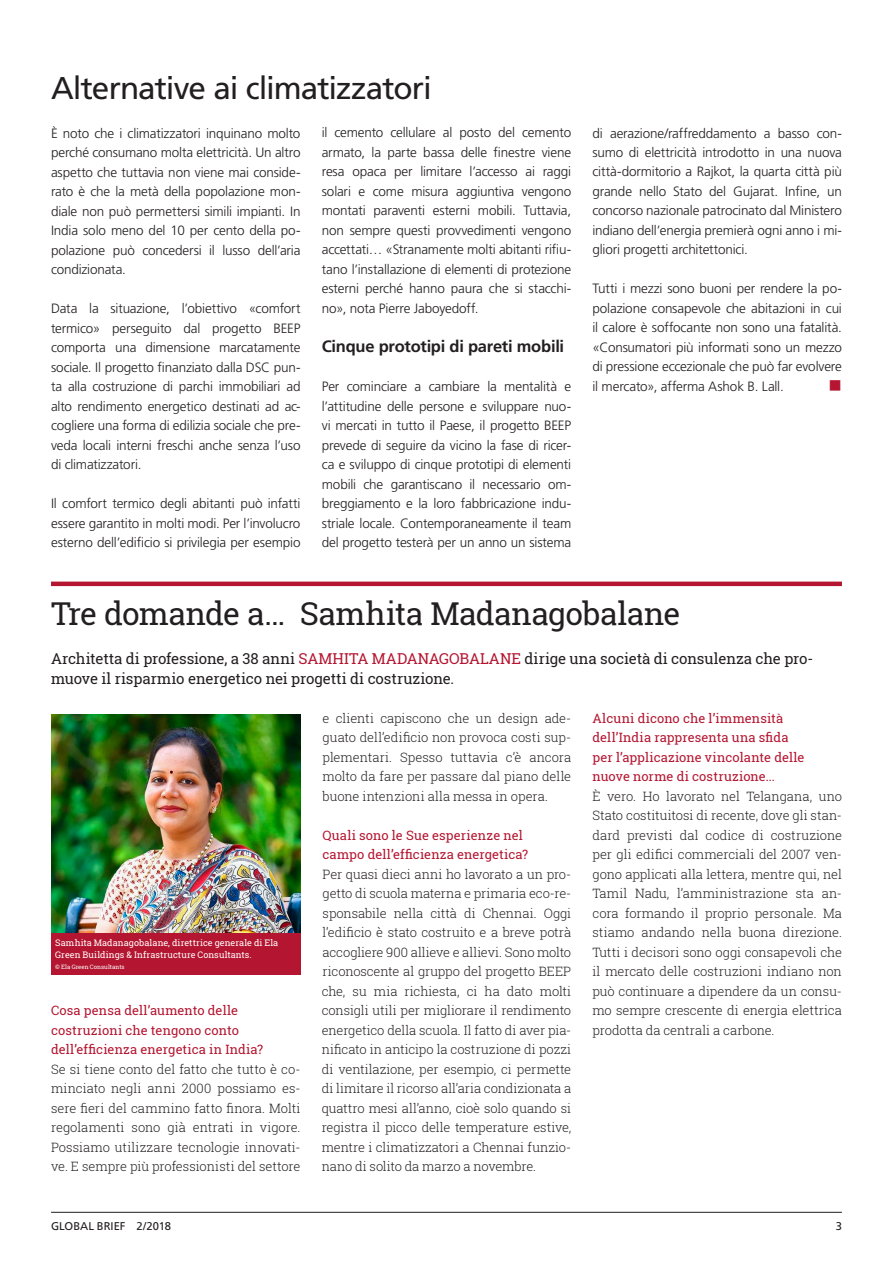
<style>
.page{position:relative;width:893px;height:1263px;background:#fff}
.page>*{position:absolute;margin:0;border:0;box-sizing:border-box;transform-origin:0 0}
.t1{font:31.5px "Roboto Slab";letter-spacing:-.02em;color:#231f20}
.t2{font:31.5px "Frutiger LT Pro";letter-spacing:-.03em;color:#231f20}
.t3{font:18px "Wingdings";color:#b41530}
.t4{font:700 16.5px "Frutiger LT Pro";letter-spacing:-.015em;color:#231f20}
.t5{font:15px/19.5px "Roboto Slab";letter-spacing:-.005em;color:#231f20}
.t6{font:300 13.5px/19.5px "Frutiger LT Pro";letter-spacing:-.015em;color:#231f20;text-align:justify}
.t7{font:300 12.9px/19.5px "Roboto Slab";letter-spacing:-.005em;color:#231f20;text-align:justify}
.t8{font:12.9px/19.5px "Roboto Slab";letter-spacing:.01em;color:#b41530}
.t9{font:11.25px "Frutiger LT Pro";color:#231f20}
.t10{font:9px/11.2px "Roboto Slab";letter-spacing:.01em;color:#fff}
.t11{font:6px "Roboto Slab";letter-spacing:.01em;color:#fff}
.s1{color:#b41530}
</style>
<div class="page">
<hr style="left:51px;top:1212px;width:791px;height:1px;background:#231f20">
<hr style="left:51px;top:582px;width:791px;height:4px;background:#b41530">
<img style="left:51px;top:714px;width:249px;height:219px">
<div style="left:51px;top:933px;width:249px;height:42px;background:#b41530"></div>
<h1 class="t2" style="left:51px;top:69px;width:382px">Alternative ai climatizzatori</h1>
<p class="t6" style="left:51px;top:123px;width:251px">È noto che i climatizzatori inquinano molto perché consumano molta elettricità. Un altro aspetto che tuttavia non viene mai conside&shy;rato è che la metà della popolazione mon&shy;diale non può permettersi simili impianti. In India solo meno del 10 per cento della po&shy;polazione può concedersi il lusso dell’aria condizionata.</p>
<p class="t6" style="left:51px;top:299px;width:251px">Data la situazione, l’obiettivo «comfort termico» perseguito dal progetto BEEP comporta una dimensione marcatamente sociale. Il progetto finanziato dalla DSC pun&shy;ta alla costruzione di parchi immobiliari ad alto rendimento energetico destinati ad ac&shy;cogliere una forma di edilizia sociale che pre&shy;veda locali interni freschi anche senza l’uso di climatizzatori.</p>
<p class="t6" style="left:51px;top:494px;width:251px">Il comfort termico degli abitanti può infatti essere garantito in molti modi. Per l’involucro esterno dell’edificio si privilegia per esempio</p>
<p class="t6" style="left:322px;top:123px;width:251px">il cemento cellulare al posto del cemento armato, la parte bassa delle finestre viene resa opaca per limitare l’accesso ai raggi solari e come misura aggiuntiva vengono montati paraventi esterni mobili. Tuttavia, non sempre questi provvedimenti vengono accettati… «Stranamente molti abitanti rifiu&shy;tano l’installazione di elementi di protezione esterni perché hanno paura che si stacchi&shy;no», nota Pierre Jaboyedoff.</p>
<p class="t4" style="left:322px;top:337px;width:244px">Cinque prototipi di pareti mobili</p>
<p class="t6" style="left:322px;top:377px;width:251px">Per cominciare a cambiare la mentalità e l’attitudine delle persone e sviluppare nuo&shy;vi mercati in tutto il Paese, il progetto BEEP prevede di seguire da vicino la fase di ricer&shy;ca e sviluppo di cinque prototipi di elementi mobili che garantiscano il necessario om&shy;breggiamento e la loro fabbricazione indu&shy;striale locale. Contemporaneamente il team del progetto testerà per un anno un sistema</p>
<p class="t6" style="left:592px;top:123px;width:251px">di aerazione/raffreddamento a basso con&shy;sumo di elettricità introdotto in una nuova città-dormitorio a Rajkot, la quarta città più grande nello Stato del Gujarat. Infine, un concorso nazionale patrocinato dal Ministero indiano dell’energia premierà ogni anno i mi&shy;gliori progetti architettonici.</p>
<p class="t6" style="left:592px;top:279px;width:251px">Tutti i mezzi sono buoni per rendere la po&shy;polazione consapevole che abitazioni in cui il calore è soffocante non sono una fatalità. «Consumatori più informati sono un mezzo di pressione eccezionale che può far evolvere il mercato», afferma Ashok B. Lall.</p>
<h2 class="t3" style="left:828px;top:376px;width:15px">■</h2>
<h1 class="t1" style="left:51px;top:592px;width:631px">Tre domande a… Samhita Madanagobalane</h1>
<p class="t5" style="left:51px;top:649px;width:764px">Architetta di professione, a 38 anni <span class="s1">SAMHITA MADANAGOBALANE</span> dirige una società di consulenza che pro&shy;muove il risparmio energetico nei progetti di costruzione.</p>
<p class="t10" style="left:55px;top:937px;width:224px">Samhita Madanagobalane, direttrice generale di Ela<br>Green Buildings &amp; Infrastructure Consultants.</p>
<p class="t11" style="left:55px;top:962px;width:71px">© Ela Green Consultants</p>
<p class="t8" style="left:51px;top:1000px;width:214px">Cosa pensa dell’aumento delle costruzioni che tengono conto dell’efficienza energetica in India?</p>
<p class="t7" style="left:51px;top:1059px;width:251px">Se si tiene conto del fatto che tutto è co&shy;minciato negli anni 2000 possiamo es&shy;sere fieri del cammino fatto finora. Molti regolamenti sono già entrati in vigore.<br>Possiamo utilizzare tecnologie innovati&shy;ve. E sempre più professionisti del settore</p>
<p class="t7" style="left:323px;top:708px;width:250px">e clienti capiscono che un design ade&shy;guato dell’edificio non provoca costi sup&shy;plementari. Spesso tuttavia c’è ancora molto da fare per passare dal piano delle buone intenzioni alla messa in opera.</p>
<p class="t8" style="left:323px;top:825px;width:207px">Quali sono le Sue esperienze nel campo dell’efficienza energetica?</p>
<p class="t7" style="left:322px;top:864px;width:251px">Per quasi dieci anni ho lavorato a un pro&shy;getto di scuola materna e primaria eco-re&shy;sponsabile nella città di Chennai. Oggi l’edificio è stato costruito e a breve potrà accogliere 900 allieve e allievi. Sono molto riconoscente al gruppo del progetto BEEP che, su mia richiesta, ci ha dato molti consigli utili per migliorare il rendimento energetico della scuola. Il fatto di aver pia&shy;nificato in anticipo la costruzione di pozzi di ventilazione, per esempio, ci permette di limitare il ricorso all’aria condizionata a quattro mesi all’anno, cioè solo quando si registra il picco delle temperature estive, mentre i climatizzatori a Chennai funzio&shy;nano di solito da marzo a novembre.</p>
<p class="t8" style="left:592px;top:708px;width:214px">Alcuni dicono che l’immensità dell’India rappresenta una sfida per l’applicazione vincolante delle nuove norme di costruzione...</p>
<p class="t7" style="left:592px;top:786px;width:251px">È vero. Ho lavorato nel Telangana, uno Stato costituitosi di recente, dove gli stan&shy;dard previsti dal codice di costruzione per gli edifici commerciali del 2007 ven&shy;gono applicati alla lettera, mentre qui, nel Tamil Nadu, l’amministrazione sta an&shy;cora formando il proprio personale. Ma stiamo andando nella buona direzione.<br>Tutti i decisori sono oggi consapevoli che il mercato delle costruzioni indiano non può continuare a dipendere da un consu&shy;mo sempre crescente di energia elettrica prodotta da centrali a carbone.</p>
<p class="t9" style="left:51px;top:1219px;width:121px">GLOBAL BRIEF 2/2018</p>
<p class="t9" style="left:836px;top:1219px;width:8px">3</p>
</div>
